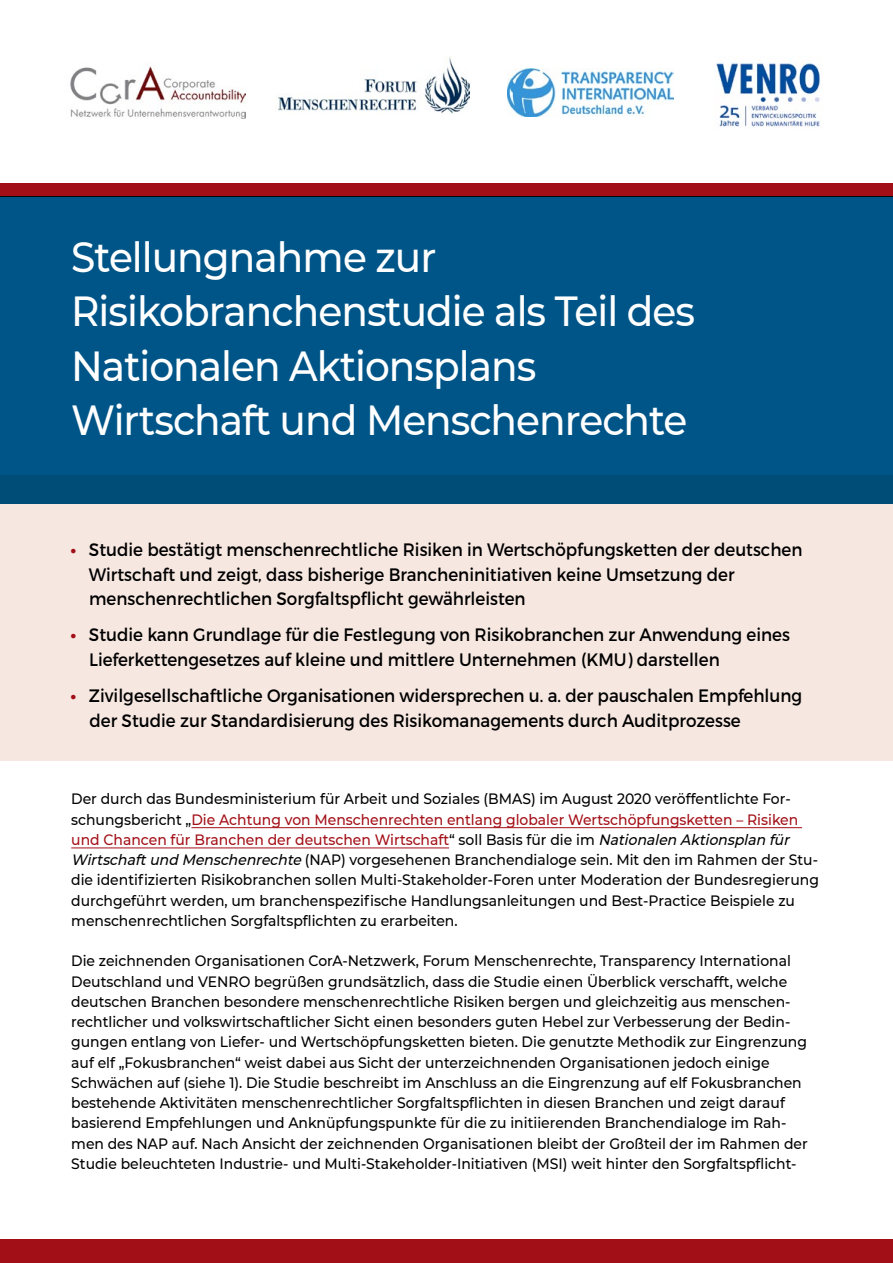
<style>
.page{position:relative;width:893px;height:1263px;background:#fff}
.page>*{position:absolute;margin:0;border:0;box-sizing:border-box;transform-origin:0 0}
.t1{font:500 42px/54.2px "Montserrat";letter-spacing:-.025em;color:#fff;scale:.93 1}
.t2{font:18px/24.3px "Montserrat";color:#000;scale:.93 1}
.t3{font:500 15px/20.2px "Montserrat";color:#000;scale:.93 1}
.s1{font-weight:700;color:#a30f17}
.s2{color:#a30f17}
.s3{font-style:italic}
</style>
<div class="page">
<div style="left:0;top:476px;width:893px;height:285px;background:#f6e7e1"></div>
<hr style="left:191px;top:827px;width:611px;height:1px;background:#a30f17">
<hr style="left:71px;top:848px;width:378px;height:1px;background:#a30f17">
<div style="left:0;top:183px;width:893px;height:14px;background:#a30f17"></div>
<div style="left:0;top:197px;width:893px;height:307px;background:#058"></div>
<div style="left:0;top:1239px;width:893px;height:24px;background:#a30f17"></div>
<img style="left:70px;top:66px;width:176px;height:53px">
<img style="left:275px;top:57px;width:194px;height:56px">
<img style="left:716px;top:63px;width:104px;height:65px">
<img style="left:508px;top:69px;width:166px;height:47px">
<p class="t1" style="left:71px;top:229px;width:672px">Stellungnahme zur<br>Risikobranchenstudie als Teil des<br>Nationalen Aktionsplans<br>Wirtschaft und Menschenrechte</p>
<p class="t2" style="left:89px;top:538px;width:769px;text-indent:-18px"><span class="s1">•</span> Studie bestätigt menschenrechtliche Risiken in Wertschöpfungsketten der deutschen<br>Wirtschaft und zeigt, dass bisherige Brancheninitiativen keine Umsetzung der menschenrechtlichen Sorgfaltspflicht gewährleisten</p>
<p class="t2" style="left:89px;top:623px;width:755px;text-indent:-19px"><span class="s1">•</span> Studie kann Grundlage für die Festlegung von Risikobranchen zur Anwendung eines<br>Lieferkettengesetzes auf kleine und mittlere Unternehmen (KMU) darstellen</p>
<p class="t2" style="left:89px;top:684px;width:768px;text-indent:-19px"><span class="s1">•</span> Zivilgesellschaftliche Organisationen widersprechen u. a. der pauschalen Empfehlung der Studie zur Standardisierung des Risikomanagements durch Auditprozesse</p>
<p class="t3" style="left:71px;top:788px;width:805px">Der durch das Bundesministerium für Arbeit und Soziales (BMAS) im August 2020 veröffentlichte For&shy;schungsbericht „<span class="s2">Die Achtung von Menschenrechten entlang globaler Wertschöpfungsketten – Risiken und Chancen für Branchen der deutschen Wirtschaft</span>“ soll Basis für die im <span class="s3">Nationalen Aktionsplan für Wirtschaftund Menschenrechte</span> (NAP) vorgesehenen Branchendialoge sein. Mit den im Rahmen der Stu&shy;die identifizierten Risikobranchen sollen Multi-Stakeholder-Foren unter Moderation der Bundesregierung durchgeführt werden, um branchenspezifische Handlungsanleitungen und Best-Practice Beispiele zu menschenrechtlichen Sorgfaltspflichten zu erarbeiten.</p>
<p class="t3" style="left:71px;top:950px;width:793px">Die zeichnenden Organisationen CorA-Netzwerk, Forum Menschenrechte, Transparency International Deutschland und VENRO begrüßen grundsätzlich, dass die Studie einen Überblick verschafft, welche deutschen Branchen besondere menschenrechtliche Risiken bergen und gleichzeitig aus menschen&shy;rechtlicher und volkswirtschaftlicher Sicht einen besonders guten Hebel zur Verbesserung der Bedin&shy;gungen entlang von Liefer- und Wertschöpfungsketten bieten. Die genutzte Methodik zur Eingrenzung auf elf „Fokusbranchen“ weist dabei aus Sicht der unterzeichnenden Organisationen jedoch einige Schwächen auf (siehe 1). Die Studie beschreibt im Anschluss an die Eingrenzung auf elf Fokusbranchen bestehende Aktivitäten menschenrechtlicher Sorgfaltspflichten in diesen Branchen und zeigt darauf basierend Empfehlungen und Anknüpfungspunkte für die zu initiierenden Branchendialoge im Rah&shy;men des NAP auf. Nach Ansicht der zeichnenden Organisationen bleibt der Großteil der im Rahmen der Studie beleuchteten Industrie- und Multi-Stakeholder-Initiativen (MSI) weit hinter den Sorgfaltspflicht-</p>
</div>
